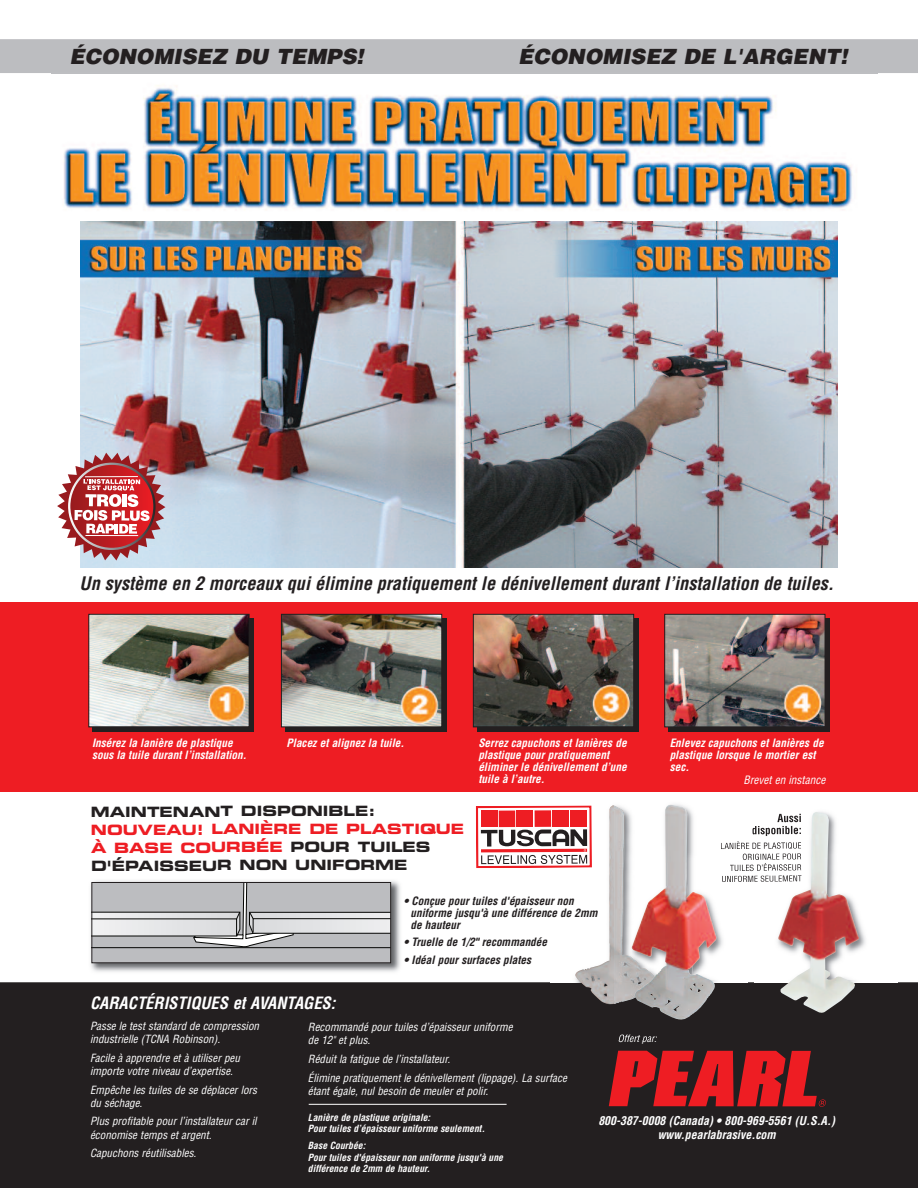
<style>
.page{position:relative;width:918px;height:1188px;background:#fff}
.page>*{position:absolute;margin:0;border:0;box-sizing:border-box;transform-origin:0 0}
.t1{font:italic 900 21px "Helvetica";color:#231f20}
.t2{font:italic 700 condensed 18.15px "Helvetica";color:#231f20}
.t3{font:italic 700 condensed 16.5px "Helvetica";color:#fff}
.t4{font:14.25px/18px "Eurostile Bold Extended Two";color:#ee1d23}
.t5{font:14.25px "Eurostile Bold Extended Two";color:#231f20}
.t6{font:italic 700 condensed 11.85px/14.2px "Helvetica";color:#fff;text-align:center}
.t7{font:italic 700 condensed 11.25px/12px "Helvetica";color:#fff}
.t8{font:italic 700 condensed 11.25px/12px "Helvetica";color:#231f20}
.t9{font:italic condensed 11.25px "Helvetica";color:#fff}
.t10{font:italic condensed 11.1px/13.2px "Helvetica";color:#fff}
.t11{font:italic 700 condensed 9.6px/11.6px "Helvetica";color:#fff}
.t12{font:italic condensed 9.6px "Helvetica";color:#fff}
.s1{color:#231f20}
</style>
<div class="page">
<div style="left:0;top:603px;width:918px;height:189px;background:#ee1d23"></div>
<div style="left:93px;top:618px;width:161px;height:113px;background:#231f20"></div>
<img style="left:90px;top:616px;width:157px;height:109px">
<div style="left:88px;top:614px;width:161px;height:113px;border:1px solid #231f20"></div>
<div style="left:285px;top:618px;width:162px;height:113px;background:#231f20"></div>
<img style="left:283px;top:616px;width:157px;height:109px">
<div style="left:281px;top:614px;width:161px;height:113px;border:1px solid #231f20"></div>
<div style="left:477px;top:618px;width:161px;height:113px;background:#231f20"></div>
<img style="left:475px;top:616px;width:157px;height:109px">
<div style="left:473px;top:614px;width:161px;height:113px;border:1px solid #231f20"></div>
<div style="left:669px;top:618px;width:161px;height:113px;background:#231f20"></div>
<img style="left:666px;top:616px;width:157px;height:109px">
<div style="left:664px;top:614px;width:161px;height:113px;border:1px solid #231f20"></div>
<div style="left:0;top:982px;width:918px;height:206px;background:#231f20"></div>
<img style="left:51px;top:73px;width:826px;height:149px">
<svg style="left:609px;top:1051px;width:217px;height:56px"></svg>
<hr style="left:309px;top:1104px;width:198px;height:1px;background:#fff">
<div style="left:0;top:39px;width:918px;height:34px;background:#bcbdc0"></div>
<img style="left:81px;top:221px;width:756px;height:347px">
<img style="left:57px;top:453px;width:108px;height:108px">
<hr style="left:85px;top:476px;width:53px;height:1px;background:#fff">
<hr style="left:85px;top:535px;width:53px;height:1px;background:#fff">
<img style="left:90px;top:881px;width:310px;height:91px">
<div style="left:92px;top:882px;width:299px;height:81px;background:#bcbdc0"></div>
<svg style="left:93px;top:884px;width:296px;height:63px"></svg>
<hr style="left:92px;top:947px;width:299px;height:1px;background:#040503">
<div style="left:91px;top:882px;width:300px;height:81px;border:1px solid #231f20"></div>
<img style="left:550px;top:982px;width:197px;height:23px">
<img style="left:575px;top:805px;width:39px;height:199px">
<img style="left:721px;top:841px;width:26px;height:8px">
<svg style="left:743px;top:854px;width:4px;height:6px"></svg>
<img style="left:730px;top:864px;width:17px;height:7px">
<img style="left:722px;top:875px;width:25px;height:7px">
<img style="left:619px;top:1035px;width:38px;height:5px">
<img style="left:614px;top:1004px;width:17px;height:31px">
<img style="left:614px;top:805px;width:17px;height:199px">
<svg style="left:614px;top:981px;width:17px;height:3px"></svg>
<img style="left:631px;top:804px;width:86px;height:216px">
<svg style="left:476px;top:805px;width:116px;height:63px"></svg>
<img style="left:751px;top:864px;width:115px;height:86px">
<img style="left:752px;top:842px;width:25px;height:7px">
<img style="left:751px;top:853px;width:26px;height:7px">
<img style="left:752px;top:863px;width:25px;height:8px">
<img style="left:752px;top:875px;width:25px;height:7px">
<img style="left:752px;top:826px;width:25px;height:10px">
<img style="left:755px;top:982px;width:144px;height:1px">
<img style="left:777px;top:812px;width:82px;height:201px">
<h1 class="t1" style="left:70px;top:44px;width:296px">ÉCONOMISEZ DU TEMPS!</h1>
<h1 class="t1" style="left:518px;top:44px;width:331px">ÉCONOMISEZ DE L'ARGENT!</h1>
<h2 class="t2" style="left:80px;top:573px;width:756px">Un système en 2 morceaux qui élimine pratiquement le dénivellement durant l’installation de tuiles.</h2>
<p class="t7" style="left:92px;top:737px;width:156px">Insérez la lanière de plastique sous la tuile durant l’installation.</p>
<p class="t7" style="left:287px;top:737px;width:119px">Placez et alignez la tuile.</p>
<p class="t7" style="left:478px;top:737px;width:150px">Serrez capuchons et lanières de plastique pour pratiquement éliminer le dénivellement d’une tuile à l’autre.</p>
<p class="t7" style="left:670px;top:737px;width:155px">Enlevez capuchons et lanières de plastique lorsque le mortier est sec.</p>
<p class="t9" style="left:743px;top:774px;width:83px">Brevet en instance</p>
<p class="t5" style="left:91px;top:806px;width:286px">MAINTENANT DISPONIBLE:</p>
<p class="t4" style="left:91px;top:821px;width:375px">NOUVEAU! LANIÈRE DE PLASTIQUE<br>À BASE COURBÉE <span class="s1">POUR TUILES<br>D'ÉPAISSEUR NON UNIFORME</span></p>
<p class="t8" style="left:411px;top:895px;width:189px;text-indent:-7px">• Conçue pour tuiles d'épaisseur non uniforme jusqu'à une différence de 2mm de hauteur</p>
<p class="t8" style="left:404px;top:936px;width:145px">• Truelle de 1/2" recommandée</p>
<p class="t8" style="left:404px;top:954px;width:129px">• Idéal pour surfaces plates</p>
<h3 class="t3" style="left:90px;top:993px;width:247px">CARACTÉRISTIQUES et AVANTAGES:</h3>
<p class="t10" style="left:90px;top:1019px;width:171px">Passe le test standard de compression industrielle (TCNA Robinson).</p>
<p class="t10" style="left:90px;top:1051px;width:152px">Facile à apprendre et à utiliser peu importe votre niveau d’expertise.</p>
<p class="t10" style="left:90px;top:1083px;width:169px">Empêche les tuiles de se déplacer lors du séchage.</p>
<p class="t10" style="left:90px;top:1115px;width:168px">Plus profitable pour l’installateur car il économise temps et argent.</p>
<p class="t10" style="left:90px;top:1147px;width:108px">Capuchons réutilisables.</p>
<p class="t10" style="left:308px;top:1021px;width:206px">Recommandé pour tuiles d’épaisseur uniforme de 12" et plus.</p>
<p class="t10" style="left:308px;top:1050px;width:261px;line-height:18.6px">Réduit la fatigue de l’installateur.<br>Élimine pratiquement le dénivellement (lippage). La surface</p>
<p class="t10" style="left:308px;top:1085px;width:182px">étant égale, nul besoin de meuler et polir.</p>
<p class="t11" style="left:308px;top:1112px;width:178px">Lanière de plastique originale:<br>Pour tuiles d’épaisseur uniforme seulement.</p>
<p class="t11" style="left:308px;top:1140px;width:197px">Base Courbée:<br>Pour tuiles d'épaisseur non uniforme jusqu'à une différence de 2mm de hauteur.</p>
<p class="t12" style="left:618px;top:1033px;width:40px">Offert par:</p>
<p class="t6" style="left:598px;top:1113px;width:238px">800-387-0008 (Canada) • 800-969-5561 (U.S.A.) www.pearlabrasive.com</p>
</div>
